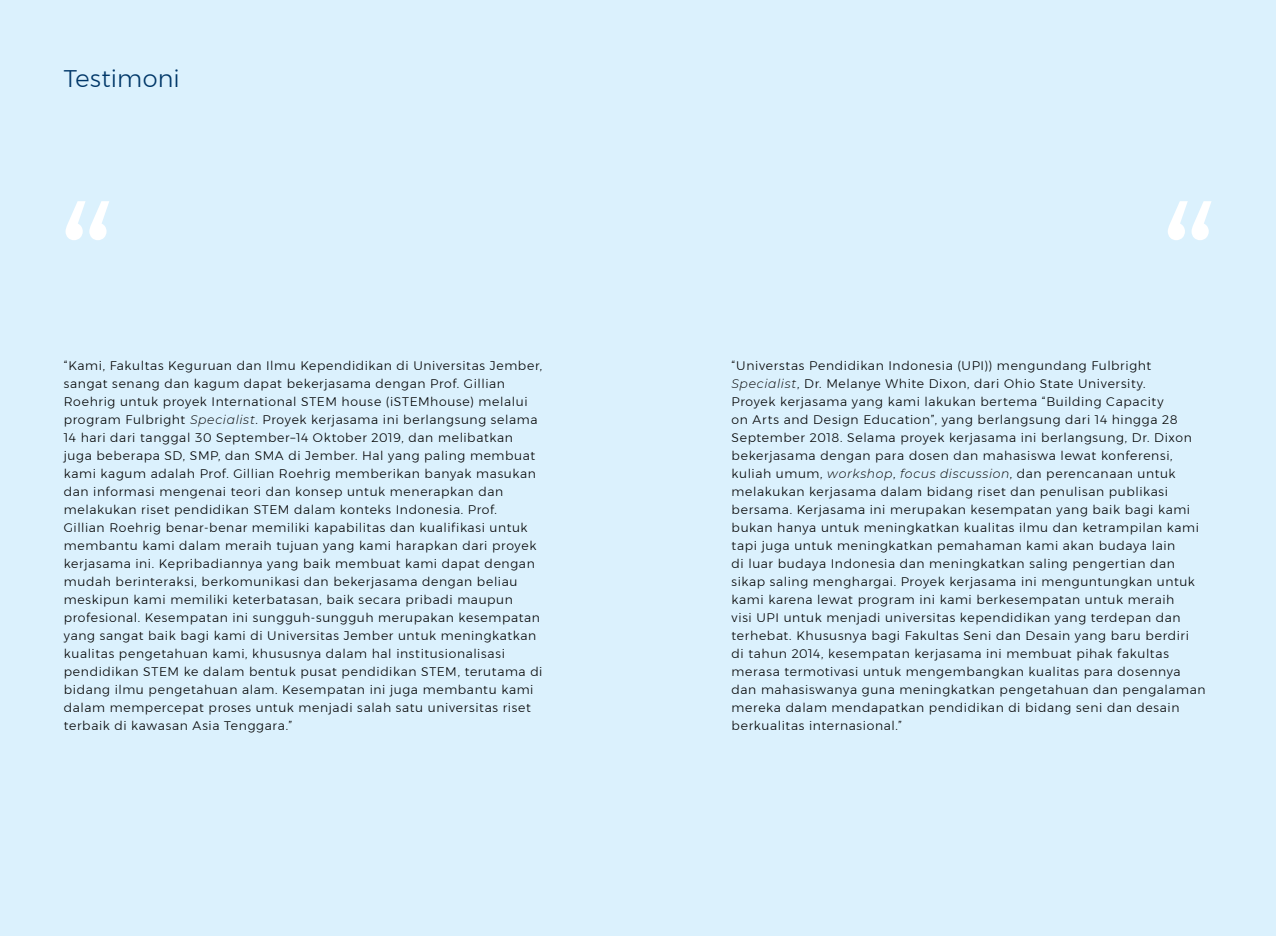
<style>
.page{position:relative;width:1276px;height:936px;background:#fff}
.page>*{position:absolute;margin:0;border:0;box-sizing:border-box;transform-origin:0 0}
.t1{font:300 198px "Montserrat";color:#fff}
.t2{font:300 24px "Montserrat";letter-spacing:.01em;color:#003768}
.t3{font:300 12.3px/18px "Montserrat";letter-spacing:.05em;color:#000}
.s1{font-style:italic}
</style>
<div class="page">
<div style="left:0;top:0;width:1276px;height:935px;background:#dbf1fd"></div>
<h2 class="t2" style="left:64px;top:60px;width:117px">Testimoni</h2>
<h1 class="t1" style="left:57px;top:130px;width:63px">“</h1>
<p class="t3" style="left:64px;top:356px;width:480px">“Kami, Fakultas Keguruan dan Ilmu Kependidikan di Universitas Jember, sangat senang dan kagum dapat bekerjasama dengan Prof. Gillian Roehrig untuk proyek International STEM house (iSTEMhouse) melalui program Fulbright <span class="s1">Specialist</span>. Proyek kerjasama ini berlangsung selama 14 hari dari tanggal 30 September–14 Oktober 2019, dan melibatkan juga beberapa SD, SMP, dan SMA di Jember. Hal yang paling membuat kami kagum adalah Prof. Gillian Roehrig memberikan banyak masukan dan informasi mengenai teori dan konsep untuk menerapkan dan melakukan riset pendidikan STEM dalam konteks Indonesia. Prof.<br>Gillian Roehrig benar-benar memiliki kapabilitas dan kualifikasi untuk membantu kami dalam meraih tujuan yang kami harapkan dari proyek kerjasama ini. Kepribadiannya yang baik membuat kami dapat dengan mudah berinteraksi, berkomunikasi dan bekerjasama dengan beliau meskipun kami memiliki keterbatasan, baik secara pribadi maupun profesional. Kesempatan ini sungguh-sungguh merupakan kesempatan yang sangat baik bagi kami di Universitas Jember untuk meningkatkan kualitas pengetahuan kami, khususnya dalam hal institusionalisasi pendidikan STEM ke dalam bentuk pusat pendidikan STEM, terutama di bidang ilmu pengetahuan alam. Kesempatan ini juga membantu kami dalam mempercepat proses untuk menjadi salah satu universitas riset terbaik di kawasan Asia Tenggara.”</p>
<h1 class="t1" style="left:1159px;top:130px;width:63px">“</h1>
<p class="t3" style="left:731px;top:356px;width:421px">“Universtas Pendidikan Indonesia (UPI)) mengundang Fulbright</p>
<p class="t3" style="left:731px;top:374px;width:475px"><span class="s1">Specialist</span>, Dr. Melanye White Dixon, dari Ohio State University.<br>Proyek kerjasama yang kami lakukan bertema “Building Capacity<br>on Arts and Design Education”, yang berlangsung dari 14 hingga 28<br>September 2018. Selama proyek kerjasama ini berlangsung, Dr. Dixon bekerjasama dengan para dosen dan mahasiswa lewat konferensi, kuliah umum, <span class="s1">workshop</span>, <span class="s1">focus discussion</span>, dan perencanaan untuk melakukan kerjasama dalam bidang riset dan penulisan publikasi bersama. Kerjasama ini merupakan kesempatan yang baik bagi kami bukan hanya untuk meningkatkan kualitas ilmu dan ketrampilan kami tapi juga untuk meningkatkan pemahaman kami akan budaya lain<br>di luar budaya Indonesia dan meningkatkan saling pengertian dan sikap saling menghargai. Proyek kerjasama ini menguntungkan untuk kami karena lewat program ini kami berkesempatan untuk meraih<br>visi UPI untuk menjadi universitas kependidikan yang terdepan dan terhebat. Khususnya bagi Fakultas Seni dan Desain yang baru berdiri<br>di tahun 2014, kesempatan kerjasama ini membuat pihak fakultas merasa termotivasi untuk mengembangkan kualitas para dosennya dan mahasiswanya guna meningkatkan pengetahuan dan pengalaman mereka dalam mendapatkan pendidikan di bidang seni dan desain berkualitas internasional.”</p>
</div>
